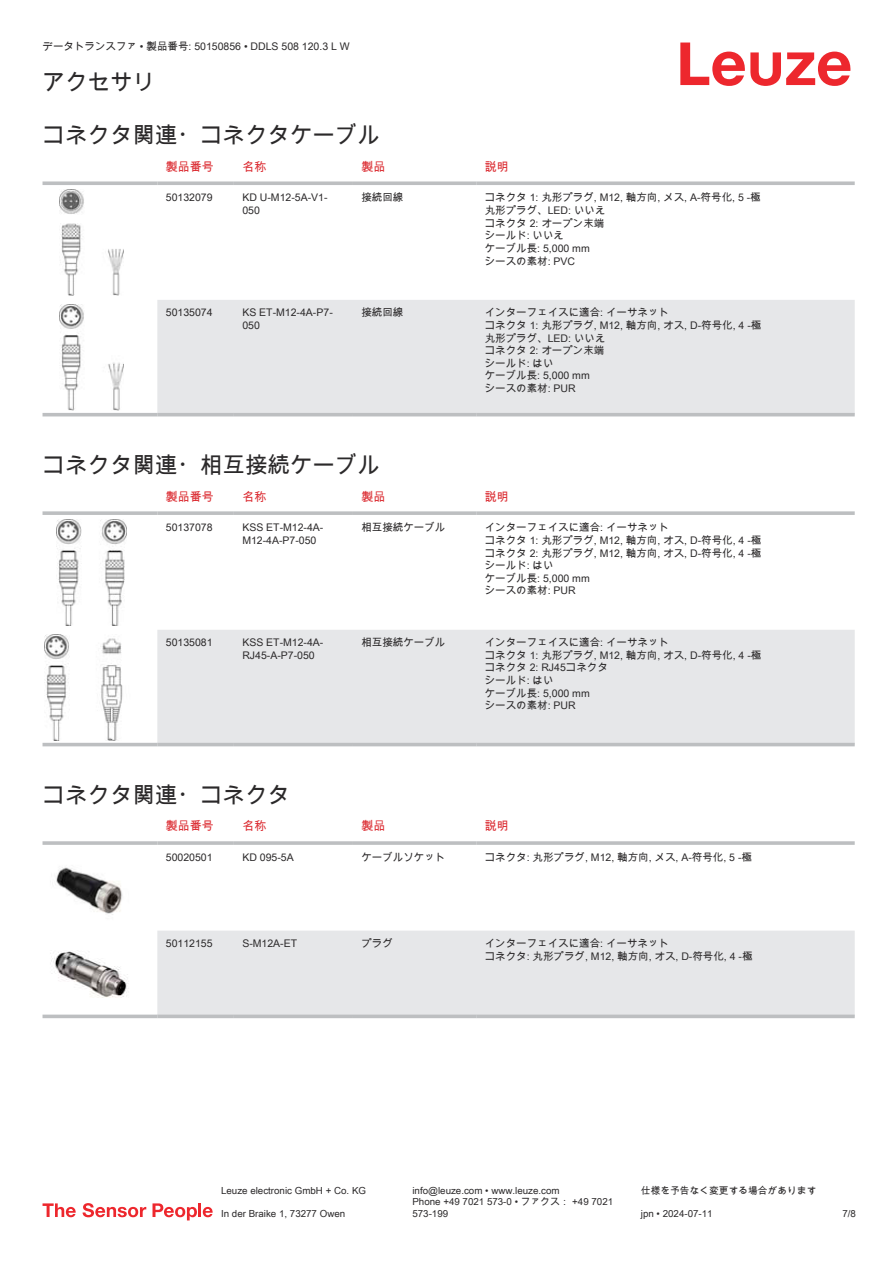
<style>
.page{position:relative;width:893px;height:1263px;background:#fff}
.page>*{position:absolute;margin:0;border:0;box-sizing:border-box;transform-origin:0 0}
.t1{font:22.5px "Arial Unicode MS";color:#2b292a}
.t2{font:12px "Arial Unicode MS";color:#db2a30}
.t3{font:10.5px/12.6px "Arial Unicode MS";color:#2b292a}
.t4{font:9.75px/11.7px "Arial Unicode MS";color:#2b292a}
</style>
<div class="page">
<svg style="left:680px;top:43px;width:170px;height:43px"></svg>
<div style="left:157px;top:300px;width:698px;height:113px;background:#e6e7e9"></div>
<svg style="left:43px;top:181px;width:114px;height:4px"></svg>
<svg style="left:157px;top:181px;width:77px;height:4px"></svg>
<svg style="left:234px;top:181px;width:119px;height:4px"></svg>
<svg style="left:353px;top:181px;width:123px;height:4px"></svg>
<svg style="left:476px;top:181px;width:379px;height:4px;fill:#bdbfc1"></svg>
<hr style="left:43px;top:413px;width:114px;height:3px;background:#bdbfc1">
<hr style="left:157px;top:413px;width:77px;height:3px;background:#bdbfc1">
<hr style="left:234px;top:413px;width:119px;height:3px;background:#bdbfc1">
<hr style="left:353px;top:413px;width:123px;height:3px;background:#bdbfc1">
<hr style="left:476px;top:413px;width:379px;height:3px;background:#bdbfc1">
<img style="left:59px;top:189px;width:65px;height:107px">
<img style="left:59px;top:304px;width:65px;height:106px">
<svg style="left:43px;top:525px;width:812px;height:222px"></svg>
<div style="left:157px;top:630px;width:698px;height:113px;background:#e6e7e9"></div>
<svg style="left:43px;top:511px;width:114px;height:4px"></svg>
<svg style="left:157px;top:511px;width:77px;height:4px"></svg>
<svg style="left:234px;top:511px;width:119px;height:4px"></svg>
<svg style="left:353px;top:511px;width:123px;height:4px"></svg>
<svg style="left:476px;top:511px;width:379px;height:4px;fill:#c0c2c3"></svg>
<hr style="left:43px;top:743px;width:114px;height:3px;background:#bdbfc1">
<hr style="left:157px;top:743px;width:77px;height:3px;background:#bdbfc1">
<hr style="left:234px;top:743px;width:119px;height:3px;background:#bdbfc1">
<hr style="left:353px;top:743px;width:123px;height:3px;background:#bdbfc1">
<hr style="left:476px;top:743px;width:379px;height:3px;background:#bdbfc1">
<img style="left:56px;top:519px;width:70px;height:106px">
<img style="left:45px;top:634px;width:93px;height:106px">
<svg style="left:43px;top:1018px;width:811px;height:1px"></svg>
<div style="left:157px;top:931px;width:698px;height:83px;background:#e6e7e9"></div>
<svg style="left:43px;top:841px;width:114px;height:4px"></svg>
<hr style="left:157px;top:841px;width:77px;height:4px;background:#c6c8c9">
<svg style="left:234px;top:841px;width:119px;height:4px"></svg>
<svg style="left:353px;top:841px;width:123px;height:4px"></svg>
<hr style="left:476px;top:841px;width:379px;height:4px;background:#c6c8c9">
<svg style="left:43px;top:1014px;width:114px;height:4px"></svg>
<svg style="left:157px;top:1014px;width:77px;height:4px"></svg>
<svg style="left:234px;top:1014px;width:119px;height:4px"></svg>
<svg style="left:353px;top:1014px;width:123px;height:4px"></svg>
<svg style="left:476px;top:1014px;width:379px;height:4px;fill:#bdbfc1"></svg>
<img style="left:56px;top:867px;width:67px;height:48px">
<img style="left:50px;top:951px;width:79px;height:47px">
<svg style="left:43px;top:1203px;width:33px;height:14px"></svg>
<svg style="left:83px;top:1203px;width:63px;height:14px"></svg>
<svg style="left:153px;top:1203px;width:44px;height:17px"></svg>
<hr style="left:198px;top:1203px;width:3px;height:14px;background:#ed272d">
<svg style="left:203px;top:1207px;width:10px;height:10px"></svg>
<p class="t3" style="left:43px;top:40px;width:309px">データトランスファ • 製品番号: 50150856 • DDLS 508 120.3 L W</p>
<h1 class="t1" style="left:43px;top:66px;width:114px">アクセサリ</h1>
<h1 class="t1" style="left:43px;top:119px;width:339px">コネクタ関連・コネクタケーブル</h1>
<p class="t2" style="left:166px;top:158px;width:49px">製品番号</p>
<p class="t2" style="left:242px;top:158px;width:25px">名称</p>
<p class="t2" style="left:361px;top:158px;width:25px">製品</p>
<p class="t2" style="left:485px;top:158px;width:25px">説明</p>
<p class="t3" style="left:166px;top:191px;width:48px">50132079</p>
<p class="t3" style="left:242px;top:191px;width:87px">KD U-M12-5A-V1-<br>050</p>
<p class="t3" style="left:361px;top:191px;width:43px">接続回線</p>
<p class="t3" style="left:485px;top:191px;width:277px">コネクタ 1: 丸形プラグ, M12, 軸方向, メス, A-符号化, 5 -極丸形プラグ、LED: いいえ<br>コネクタ 2: オープン末端<br>シールド: いいえ<br>ケーブル長: 5,000 mm<br>シースの素材: PVC</p>
<p class="t3" style="left:166px;top:306px;width:48px">50135074</p>
<p class="t3" style="left:242px;top:306px;width:92px">KS ET-M12-4A-P7-<br>050</p>
<p class="t3" style="left:361px;top:306px;width:43px">接続回線</p>
<p class="t3" style="left:485px;top:306px;width:278px">インターフェイスに適合: イーサネット<br>コネクタ 1: 丸形プラグ, M12, 軸方向, オス, D-符号化, 4 -極丸形プラグ、LED: いいえ<br>コネクタ 2: オープン末端<br>シールド: はい<br>ケーブル長: 5,000 mm<br>シースの素材: PUR</p>
<h1 class="t1" style="left:43px;top:449px;width:339px">コネクタ関連・相互接続ケーブル</h1>
<p class="t2" style="left:166px;top:488px;width:49px">製品番号</p>
<p class="t2" style="left:242px;top:488px;width:25px">名称</p>
<p class="t2" style="left:361px;top:488px;width:25px">製品</p>
<p class="t2" style="left:485px;top:488px;width:25px">説明</p>
<p class="t3" style="left:166px;top:521px;width:48px">50137078</p>
<p class="t3" style="left:242px;top:521px;width:83px">KSS ET-M12-4A-<br>M12-4A-P7-050</p>
<p class="t3" style="left:361px;top:521px;width:85px">相互接続ケーブル</p>
<p class="t3" style="left:485px;top:521px;width:278px">インターフェイスに適合: イーサネット<br>コネクタ 1: 丸形プラグ, M12, 軸方向, オス, D-符号化, 4 -極コネクタ 2: 丸形プラグ, M12, 軸方向, オス, D-符号化, 4 -極シールド: はい<br>ケーブル長: 5,000 mm<br>シースの素材: PUR</p>
<p class="t3" style="left:166px;top:636px;width:48px">50135081</p>
<p class="t3" style="left:242px;top:636px;width:83px">KSS ET-M12-4A-<br>RJ45-A-P7-050</p>
<p class="t3" style="left:361px;top:636px;width:85px">相互接続ケーブル</p>
<p class="t3" style="left:485px;top:636px;width:278px">インターフェイスに適合: イーサネット<br>コネクタ 1: 丸形プラグ, M12, 軸方向, オス, D-符号化, 4 -極コネクタ 2: RJ45コネクタ<br>シールド: はい<br>ケーブル長: 5,000 mm<br>シースの素材: PUR</p>
<h1 class="t1" style="left:43px;top:779px;width:249px">コネクタ関連・コネクタ</h1>
<p class="t2" style="left:166px;top:817px;width:49px">製品番号</p>
<p class="t2" style="left:242px;top:817px;width:25px">名称</p>
<p class="t2" style="left:361px;top:817px;width:25px">製品</p>
<p class="t2" style="left:485px;top:817px;width:25px">説明</p>
<p class="t3" style="left:166px;top:851px;width:48px">50020501</p>
<p class="t3" style="left:242px;top:851px;width:53px">KD 095-5A</p>
<p class="t3" style="left:361px;top:851px;width:85px">ケーブルソケット</p>
<p class="t3" style="left:485px;top:851px;width:269px">コネクタ: 丸形プラグ, M12, 軸方向, メス, A-符号化, 5 -極</p>
<p class="t3" style="left:166px;top:937px;width:48px">50112155</p>
<p class="t3" style="left:242px;top:937px;width:56px">S-M12A-ET</p>
<p class="t3" style="left:361px;top:937px;width:33px">プラグ</p>
<p class="t3" style="left:485px;top:937px;width:269px">インターフェイスに適合: イーサネット<br>コネクタ: 丸形プラグ, M12, 軸方向, オス, D-符号化, 4 -極</p>
<p class="t4" style="left:221px;top:1184px;width:146px">Leuze electronic GmbH + Co. KG</p>
<p class="t4" style="left:412px;top:1184px;width:149px">info@leuze.com • www.leuze.com</p>
<p class="t4" style="left:641px;top:1184px;width:177px">仕様を予告なく変更する場合があります</p>
<p class="t4" style="left:221px;top:1207px;width:126px">In der Braike 1, 73277 Owen</p>
<p class="t4" style="left:412px;top:1196px;width:202px">Phone +49 7021 573-0 • ファクス： +49 7021<br>573-199</p>
<p class="t4" style="left:641px;top:1207px;width:73px">jpn • 2024-07-11</p>
<p class="t4" style="left:842px;top:1207px;width:15px">7/8</p>
</div>
